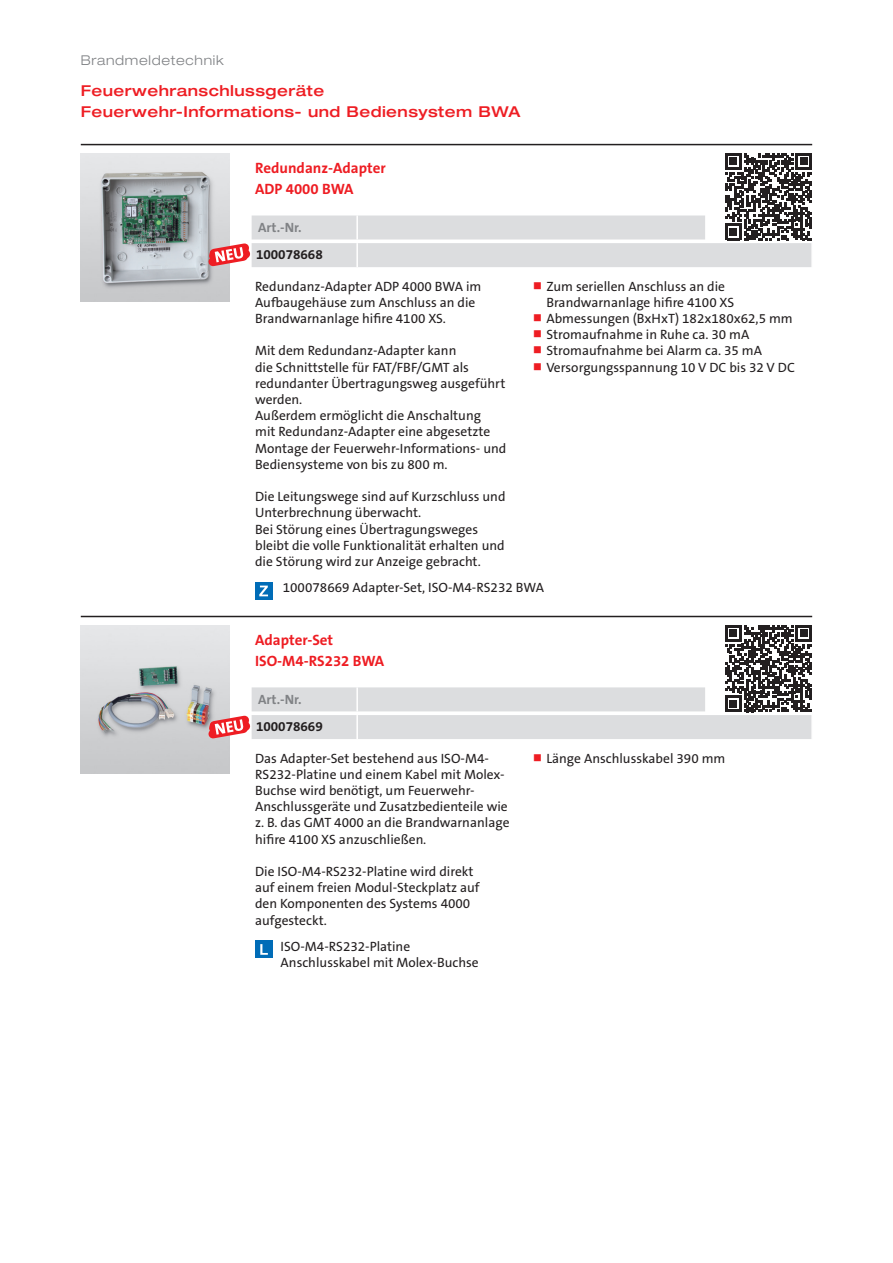
<style>
.page{position:relative;width:893px;height:1263px;background:#fff}
.page>*{position:absolute;margin:0;border:0;box-sizing:border-box;transform-origin:0 0}
.t1{font:500 expanded 15px/21.3px "Helvetica Neue LT Pro";letter-spacing:.03em;color:#ee1d23}
.t2{font:700 15px/21.3px "The Sans B Plus W7";color:#ee1d23}
.t3{font:13.5px/16.2px "The Sans B Plus W5 Plain";color:#231f20}
.t4{font:700 13.5px "The Sans B Plus W7";color:#231f20}
.t5{font:300 expanded 13.5px "Helvetica Neue LT Pro";letter-spacing:.05em;color:#808285}
.t6{font:700 13.5px "The Sans B Plus W7";color:#808285}
</style>
<div class="page">
<hr style="left:81px;top:144px;width:731px;height:1px;background:#231f20">
<img style="left:81px;top:153px;width:149px;height:149px">
<img style="left:255px;top:582px;width:17px;height:17px">
<svg style="left:259px;top:586px;width:9px;height:10px"></svg>
<svg style="left:725px;top:153px;width:87px;height:87px"></svg>
<div style="left:251px;top:215px;width:106px;height:25px;background:#dcdddf"></div>
<div style="left:357px;top:215px;width:349px;height:25px;background:#dcdddf"></div>
<hr style="left:250px;top:214px;width:2px;height:27px;background:#fff">
<hr style="left:705px;top:214px;width:2px;height:27px;background:#fff">
<hr style="left:250px;top:239px;width:457px;height:2px;background:#fff">
<hr style="left:356px;top:215px;width:2px;height:24px;background:#fff">
<div style="left:251px;top:242px;width:106px;height:26px;background:#dcdddf"></div>
<div style="left:357px;top:242px;width:455px;height:26px;background:#dcdddf"></div>
<hr style="left:811px;top:242px;width:2px;height:27px;background:#fff">
<hr style="left:250px;top:242px;width:563px;height:1px;background:#fff">
<hr style="left:250px;top:267px;width:563px;height:2px;background:#fff">
<hr style="left:356px;top:243px;width:2px;height:24px;background:#fff">
<hr style="left:81px;top:616px;width:731px;height:1px;background:#231f20">
<img style="left:81px;top:625px;width:149px;height:149px">
<img style="left:255px;top:941px;width:17px;height:17px">
<svg style="left:260px;top:944px;width:8px;height:11px"></svg>
<svg style="left:725px;top:625px;width:87px;height:87px"></svg>
<div style="left:251px;top:687px;width:106px;height:25px;background:#dcdddf"></div>
<div style="left:357px;top:687px;width:349px;height:25px;background:#dcdddf"></div>
<hr style="left:250px;top:686px;width:2px;height:27px;background:#fff">
<hr style="left:705px;top:686px;width:2px;height:27px;background:#fff">
<hr style="left:250px;top:711px;width:457px;height:2px;background:#fff">
<hr style="left:356px;top:687px;width:2px;height:24px;background:#fff">
<div style="left:251px;top:714px;width:106px;height:26px;background:#dcdddf"></div>
<div style="left:357px;top:714px;width:455px;height:26px;background:#dcdddf"></div>
<hr style="left:811px;top:713px;width:2px;height:27px;background:#fff">
<hr style="left:250px;top:713px;width:563px;height:2px;background:#fff">
<hr style="left:250px;top:739px;width:563px;height:1px;background:#fff">
<hr style="left:356px;top:715px;width:2px;height:24px;background:#fff">
<svg style="left:203px;top:237px;width:53px;height:35px"></svg>
<svg style="left:203px;top:710px;width:53px;height:34px"></svg>
<p class="t5" style="left:81px;top:52px;width:145px">Brandmeldetechnik</p>
<p class="t1" style="left:81px;top:79px;width:441px">Feuerwehranschlussgeräte<br>Feuerwehr-Informations- und Bediensystem BWA</p>
<p class="t2" style="left:255px;top:157px;width:132px">Redundanz-Adapter<br>ADP 4000 BWA</p>
<p class="t6" style="left:258px;top:219px;width:45px">Art.-Nr.</p>
<p class="t4" style="left:256px;top:246px;width:68px">100078668</p>
<p class="t3" style="left:255px;top:278px;width:228px">Redundanz-Adapter ADP 4000 BWA im<br>Aufbaugehäuse zum Anschluss an die<br>Brandwarnanlage hifire 4100 XS.</p>
<p class="t3" style="left:255px;top:343px;width:253px">Mit dem Redundanz-Adapter kann<br>die Schnittstelle für FAT/FBF/GMT als redundanter Übertragungsweg ausgeführt werden.<br>Außerdem ermöglicht die Anschaltung<br>mit Redundanz-Adapter eine abgesetzte Montage der Feuerwehr-Informations- und Bediensysteme von bis zu 800 m.</p>
<p class="t3" style="left:255px;top:489px;width:252px">Die Leitungswege sind auf Kurzschluss und Unterbrechnung überwacht.<br>Bei Störung eines Übertragungsweges bleibt die volle Funktionalität erhalten und die Störung wird zur Anzeige gebracht.</p>
<p class="t3" style="left:546px;top:278px;width:189px;text-indent:-13px"><sup>■</sup> Zum seriellen Anschluss an die<br>Brandwarnanlage hifire 4100 XS</p>
<p class="t3" style="left:534px;top:310px;width:261px"><sup>■</sup> Abmessungen (BxHxT) 182x180x62,5 mm</p>
<p class="t3" style="left:534px;top:327px;width:217px"><sup>■</sup> Stromaufnahme in Ruhe ca. 30 mA</p>
<p class="t3" style="left:534px;top:343px;width:230px"><sup>■</sup> Stromaufnahme bei Alarm ca. 35 mA</p>
<p class="t3" style="left:534px;top:359px;width:263px"><sup>■</sup> Versorgungsspannung 10 V DC bis 32 V DC</p>
<p class="t3" style="left:283px;top:580px;width:263px">100078669 Adapter-Set, ISO-M4-RS232 BWA</p>
<p class="t2" style="left:255px;top:629px;width:131px">Adapter-Set<br>ISO-M4-RS232 BWA</p>
<p class="t6" style="left:258px;top:691px;width:45px">Art.-Nr.</p>
<p class="t4" style="left:256px;top:718px;width:68px">100078669</p>
<p class="t3" style="left:255px;top:750px;width:256px">Das Adapter-Set bestehend aus ISO-M4- RS232-Platine und einem Kabel mit Molex-Buchse wird benötigt, um Feuerwehr-Anschlussgeräte und Zusatzbedienteile wie z. B. das GMT 4000 an die Brandwarnanlage hifire 4100 XS anzuschließen.</p>
<p class="t3" style="left:255px;top:863px;width:226px">Die ISO-M4-RS232-Platine wird direkt auf einem freien Modul-Steckplatz auf den Komponenten des Systems 4000 aufgesteckt.</p>
<p class="t3" style="left:281px;top:938px;width:200px">ISO-M4-RS232-Platine<br>Anschlusskabel mit Molex-Buchse</p>
<p class="t3" style="left:534px;top:750px;width:193px"><sup>■</sup> Länge Anschlusskabel 390 mm</p>
</div>
